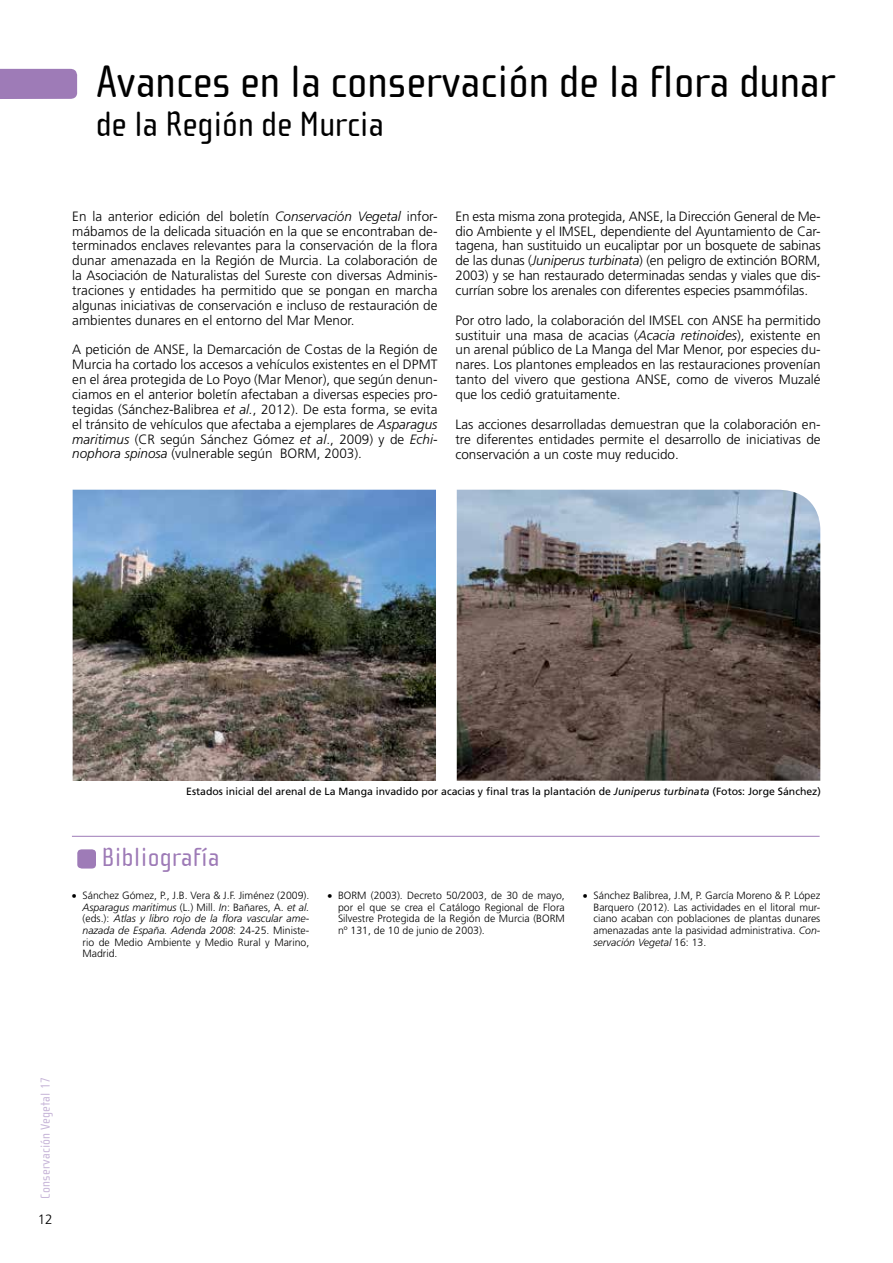
<style>
.page{position:relative;width:893px;height:1263px;background:#fff}
.page>*{position:absolute;margin:0;border:0;box-sizing:border-box;transform-origin:0 0}
.t1{font:46.5px "Cholla Sans";color:#000}
.t2{font:36px "Cholla Sans";color:#000}
.t3{font:27px "Cholla Sans";letter-spacing:.01em;color:#9e7bb7}
.t4{font:300 13.5px/14.9px "Frutiger";color:#000;text-align:justify}
.t5{font:13.5px "Cholla Sans";letter-spacing:.01em;color:#c7b5d8}
.t6{font:300 10.5px/11.6px "Frutiger";color:#000;text-align:justify}
.t7{font:10.5px "Frutiger";color:#000}
.s1{font-style:italic}
</style>
<div class="page">
<div style="left:0;top:69px;width:78px;height:30px;background:#9e7bb7"></div>
<img style="left:457px;top:490px;width:363px;height:291px">
<img style="left:73px;top:490px;width:363px;height:291px">
<hr style="left:72px;top:836px;width:748px;height:1px;background:#9e7bb7">
<svg style="left:77px;top:849px;width:19px;height:20px"></svg>
<h1 class="t1" style="left:96px;top:56px;width:741px">Avances en la conservación de la flora dunar</h1>
<h2 class="t2" style="left:96px;top:105px;width:290px">de la Región de Murcia</h2>
<p class="t4" style="left:72px;top:209px;width:367px">En la anterior edición del boletín <span class="s1">Conservación Vegetal</span> infor&shy;mábamos de la delicada situación en la que se encontraban de&shy;terminados enclaves relevantes para la conservación de la flora dunar amenazada en la Región de Murcia. La colaboración de la Asociación de Naturalistas del Sureste con diversas Adminis&shy;traciones y entidades ha permitido que se pongan en marcha algunas iniciativas de conservación e incluso de restauración de ambientes dunares en el entorno del Mar Menor.</p>
<p class="t4" style="left:72px;top:343px;width:367px">A petición de ANSE, la Demarcación de Costas de la Región de Murcia ha cortado los accesos a vehículos existentes en el DPMT en el área protegida de Lo Poyo (Mar Menor), que según denun&shy;ciamos en el anterior boletín afectaban a diversas especies pro&shy;tegidas (Sánchez-Balibrea <span class="s1">et al.</span>, 2012). De esta forma, se evita el tránsito de vehículos que afectaba a ejemplares de <span class="s1">Asparagus maritimus</span> (CR según Sánchez Gómez <span class="s1">et al</span>., 2009) y de <span class="s1">Echi&shy;nophora spinosa</span> (vulnerable según BORM, 2003).</p>
<p class="t4" style="left:455px;top:209px;width:367px">En esta misma zona protegida, ANSE, la Dirección General de Me&shy;dio Ambiente y el IMSEL, dependiente del Ayuntamiento de Car&shy;tagena, han sustituido un eucaliptar por un bosquete de sabinas de las dunas (<span class="s1">Juniperus turbinata</span>) (en peligro de extinción BORM, 2003) y se han restaurado determinadas sendas y viales que dis&shy;currían sobre los arenales con diferentes especies psammófilas.</p>
<p class="t4" style="left:455px;top:313px;width:367px">Por otro lado, la colaboración del IMSEL con ANSE ha permitido sustituir una masa de acacias (<span class="s1">Acacia retinoides</span>), existente en un arenal público de La Manga del Mar Menor, por especies du&shy;nares. Los plantones empleados en las restauraciones provenían tanto del vivero que gestiona ANSE, como de viveros Muzalé que los cedió gratuitamente.</p>
<p class="t4" style="left:455px;top:417px;width:367px">Las acciones desarrolladas demuestran que la colaboración en&shy;tre diferentes entidades permite el desarrollo de iniciativas de conservación a un coste muy reducido.</p>
<p class="t7" style="left:186px;top:785px;width:636px">Estados inicial del arenal de La Manga invadido por acacias y final tras la plantación de <span class="s1">Juniperus turbinata</span> (Fotos: Jorge Sánchez)</p>
<h3 class="t3" style="left:102px;top:843px;width:119px">Bibliografía</h3>
<p class="t6" style="left:83px;top:890px;width:228px;text-indent:-11px">• Sánchez Gómez, P., J.B. Vera &amp; J.F. Jiménez (2009).<br><span class="s1">Asparagus maritimus</span> (L.) Mill. <span class="s1">In</span>: Bañares, A. <span class="s1">et al. </span>(eds.): <span class="s1">Atlas y libro rojo de la flora vascular ame&shy;nazada de España. Adenda 2008</span>: 24-25. Ministe&shy;rio de Medio Ambiente y Medio Rural y Marino, Madrid.</p>
<p class="t6" style="left:338px;top:890px;width:228px;text-indent:-11px">• BORM (2003). Decreto 50/2003, de 30 de mayo, por el que se crea el Catálogo Regional de Flora Silvestre Protegida de la Región de Murcia (BORM nº 131, de 10 de junio de 2003).</p>
<p class="t6" style="left:593px;top:890px;width:228px;text-indent:-11px">• Sánchez Balibrea, J.M, P. García Moreno &amp; P. López Barquero (2012). Las actividades en el litoral mur&shy;ciano acaban con poblaciones de plantas dunares amenazadas ante la pasividad administrativa. <span class="s1">Con&shy;servación Vegetal</span> 16: 13.</p>
<p class="t5" style="left:38px;top:1198px;width:123px;rotate:-90deg">Conservación Vegetal 17</p>
<p class="t4" style="left:38px;top:1212px;width:17px">12</p>
</div>
